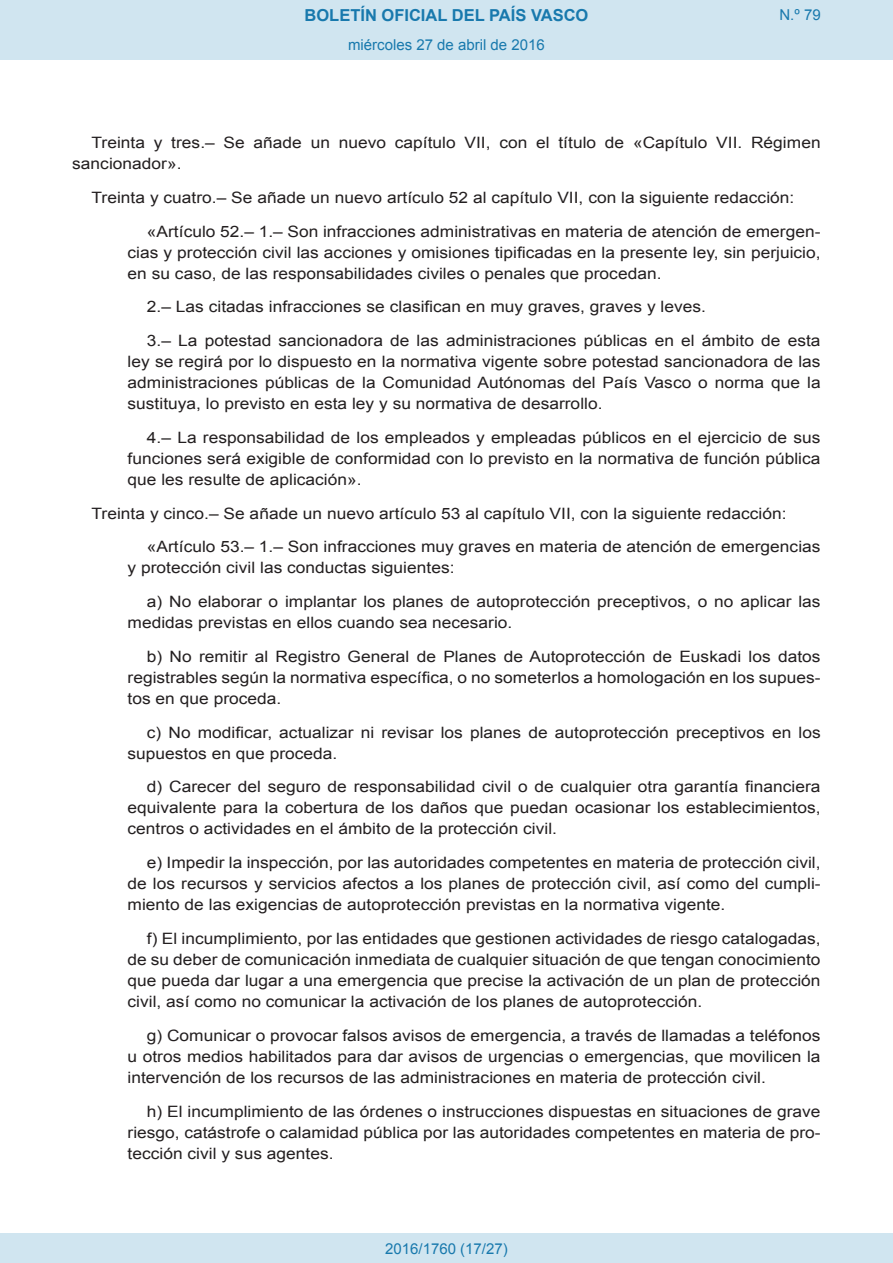
<style>
.page{position:relative;width:893px;height:1263px;background:#fff}
.page>*{position:absolute;margin:0;border:0;box-sizing:border-box;transform-origin:0 0}
.t1{font:700 16.5px "Arial";color:#1879ad}
.BOPVDetalle1{font:15.6px/21px "Arial";color:#231f20;text-align:justify;scale:1.11 1}
.BOPVDetalle{font:15.6px/21px "Arial";color:#231f20;scale:1.11 1}
.Paginacion_Centro{font:15px "Arial";color:#1879ad}
</style>
<div class="page">
<div style="left:0;top:0;width:893px;height:60px;background:#d0e5f0"></div>
<div style="left:0;top:1233px;width:893px;height:30px;background:#d0e5f0"></div>
<p class="t1" style="left:305px;top:4px;width:285px">BOLETÍN OFICIAL DEL PAÍS VASCO</p>
<p class="Paginacion_Centro" style="left:348px;top:35px;width:198px">miércoles 27 de abril de 2016</p>
<p class="Paginacion_Centro" style="left:779px;top:5px;width:43px">N.º 79</p>
<p class="BOPVDetalle" style="left:72px;top:132px;width:676px;text-indent:19px">Treinta y tres.– Se añade un nuevo capítulo VII, con el título de «Capítulo VII. Régimen sancionador».</p>
<p class="BOPVDetalle" style="left:92px;top:187px;width:635px">Treinta y cuatro.– Se añade un nuevo artículo 52 al capítulo VII, con la siguiente redacción:</p>
<p class="BOPVDetalle1" style="left:128px;top:221px;width:626px;text-indent:19px">«Artículo 52.– 1.– Son infracciones administrativas en materia de atención de emergen&shy;cias y protección civil las acciones y omisiones tipificadas en la presente ley, sin perjuicio, en su caso, de las responsabilidades civiles o penales que procedan.</p>
<p class="BOPVDetalle1" style="left:147px;top:297px;width:505px">2.– Las citadas infracciones se clasifican en muy graves, graves y leves.</p>
<p class="BOPVDetalle1" style="left:128px;top:330px;width:626px;text-indent:19px">3.– La potestad sancionadora de las administraciones públicas en el ámbito de esta ley se regirá por lo dispuesto en la normativa vigente sobre potestad sancionadora de las administraciones públicas de la Comunidad Autónomas del País Vasco o norma que la sustituya, lo previsto en esta ley y su normativa de desarrollo.</p>
<p class="BOPVDetalle1" style="left:128px;top:427px;width:626px;text-indent:19px">4.– La responsabilidad de los empleados y empleadas públicos en el ejercicio de sus funciones será exigible de conformidad con lo previsto en la normativa de función pública que les resulte de aplicación».</p>
<p class="BOPVDetalle" style="left:92px;top:503px;width:628px">Treinta y cinco.– Se añade un nuevo artículo 53 al capítulo VII, con la siguiente redacción:</p>
<p class="BOPVDetalle1" style="left:128px;top:537px;width:626px;text-indent:19px">«Artículo 53.– 1.– Son infracciones muy graves en materia de atención de emergencias y protección civil las conductas siguientes:</p>
<p class="BOPVDetalle1" style="left:128px;top:591px;width:626px;text-indent:19px">a) No elaborar o implantar los planes de autoprotección preceptivos, o no aplicar las medidas previstas en ellos cuando sea necesario.</p>
<p class="BOPVDetalle1" style="left:128px;top:646px;width:626px;text-indent:19px">b) No remitir al Registro General de Planes de Autoprotección de Euskadi los datos registrables según la normativa específica, o no someterlos a homologación en los supues&shy;tos en que proceda.</p>
<p class="BOPVDetalle1" style="left:128px;top:722px;width:626px;text-indent:19px">c) No modificar, actualizar ni revisar los planes de autoprotección preceptivos en los supuestos en que proceda.</p>
<p class="BOPVDetalle1" style="left:128px;top:777px;width:626px;text-indent:19px">d) Carecer del seguro de responsabilidad civil o de cualquier otra garantía financiera equivalente para la cobertura de los daños que puedan ocasionar los establecimientos, centros o actividades en el ámbito de la protección civil.</p>
<p class="BOPVDetalle1" style="left:128px;top:852px;width:626px;text-indent:19px">e) Impedir la inspección, por las autoridades competentes en materia de protección civil, de los recursos y servicios afectos a los planes de protección civil, así como del cumpli&shy;miento de las exigencias de autoprotección previstas en la normativa vigente.</p>
<p class="BOPVDetalle1" style="left:128px;top:928px;width:626px;text-indent:19px">f) El incumplimiento, por las entidades que gestionen actividades de riesgo catalogadas, de su deber de comunicación inmediata de cualquier situación de que tengan conocimiento que pueda dar lugar a una emergencia que precise la activación de un plan de protección civil, así como no comunicar la activación de los planes de autoprotección.</p>
<p class="BOPVDetalle1" style="left:128px;top:1025px;width:626px;text-indent:19px">g) Comunicar o provocar falsos avisos de emergencia, a través de llamadas a teléfonos u otros medios habilitados para dar avisos de urgencias o emergencias, que movilicen la intervención de los recursos de las administraciones en materia de protección civil.</p>
<p class="BOPVDetalle1" style="left:128px;top:1101px;width:626px;text-indent:19px">h) El incumplimiento de las órdenes o instrucciones dispuestas en situaciones de grave riesgo, catástrofe o calamidad pública por las autoridades competentes en materia de pro&shy;tección civil y sus agentes.</p>
<p class="Paginacion_Centro" style="left:385px;top:1238px;width:124px">2016/1760 (17/27)</p>
</div>
